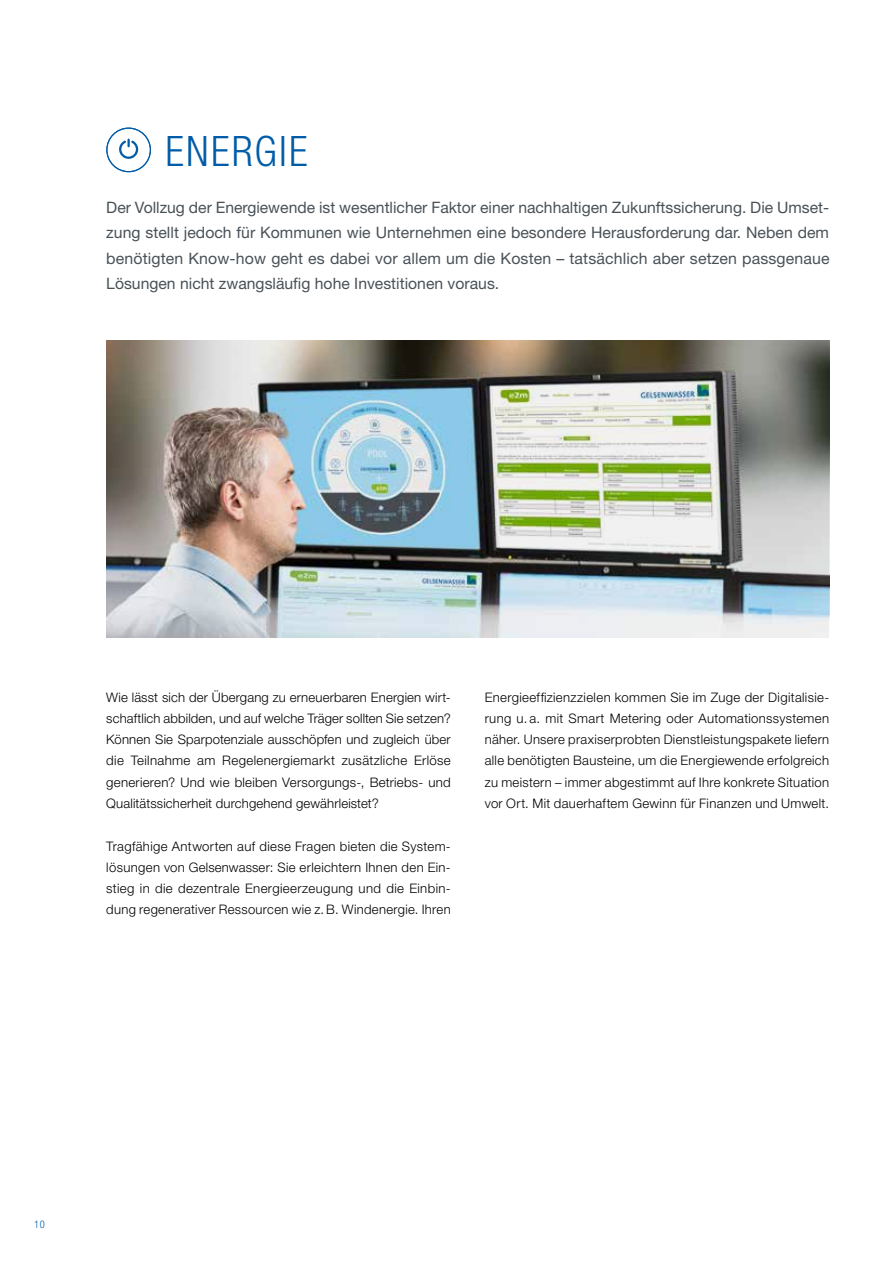
<style>
.page{position:relative;width:893px;height:1263px;background:#fff}
.page>*{position:absolute;margin:0;border:0;box-sizing:border-box;transform-origin:0 0}
.t1{font:300 condensed 42px "Helvetica Neue LT Pro";letter-spacing:.05em;color:#005ca9}
.t2{font:15.75px/25.5px "Helvetica Neue LT Pro";color:#495157;text-align:justify}
.t3{font:300 13.2px/21.3px "Helvetica Neue LT Pro";letter-spacing:.025em;color:#000;text-align:justify}
.t4{font:300 condensed 10.5px "Helvetica Neue LT Pro";color:#005ca9}
</style>
<div class="page">
<svg style="left:106px;top:128px;width:45px;height:44px"></svg>
<img style="left:106px;top:340px;width:723px;height:298px">
<h1 class="t1" style="left:166px;top:127px;width:144px">ENERGIE</h1>
<p class="t2" style="left:106px;top:194px;width:725px">Der Vollzug der Energiewende ist wesentlicher Faktor einer nachhaltigen Zukunftssicherung. Die Umset&shy;zung stellt jedoch für Kommunen wie Unternehmen eine besondere Herausforderung dar. Neben dem benötigten Know-how geht es dabei vor allem um die Kosten – tatsächlich aber setzen passgenaue Lösungen nicht zwangsläufig hohe Investitionen voraus.</p>
<p class="t3" style="left:106px;top:686px;width:346px">Wie lässt sich der Übergang zu erneuerbaren Energien wirt&shy;schaftlich abbilden, und auf welche Träger sollten Sie setzen?<br>Können Sie Sparpotenziale ausschöpfen und zugleich über die Teilnahme am Regelenergiemarkt zusätzliche Erlöse generieren? Und wie bleiben Versorgungs-, Betriebs- und Qualitätssicherheit durchgehend gewährleistet?</p>
<p class="t3" style="left:106px;top:835px;width:346px">Tragfähige Antworten auf diese Fragen bieten die System&shy;lösungen von Gelsenwasser: Sie erleichtern Ihnen den Ein&shy;stieg in die dezentrale Energieerzeugung und die Einbin&shy;dung regenerativer Ressourcen wie z.B. Windenergie. Ihren</p>
<p class="t3" style="left:485px;top:686px;width:346px">Energieeffizienzzielen kommen Sie im Zuge der Digitalisie&shy;rung u. a. mit Smart Metering oder Automationssystemen näher. Unsere praxiserprobten Dienstleistungspakete liefern alle benötigten Bausteine, um die Energiewende erfolgreich zu meistern – immer abgestimmt auf Ihre konkrete Situation vor Ort. Mit dauerhaftem Gewinn für Finanzen und Umwelt.</p>
<p class="t4" style="left:34px;top:1218px;width:12px">10</p>
</div>
